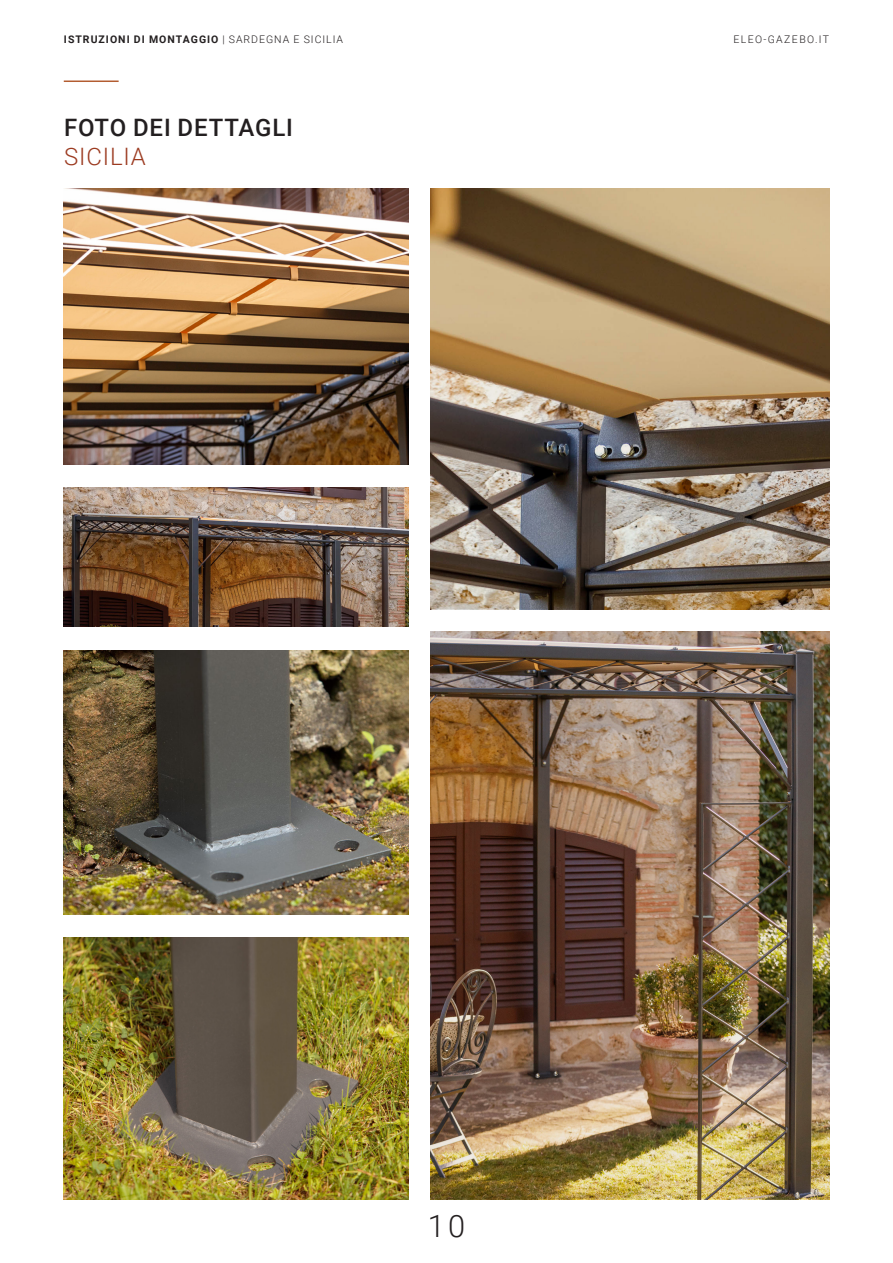
<style>
.page{position:relative;width:893px;height:1263px;background:#fff}
.page>*{position:absolute;margin:0;border:0;box-sizing:border-box;transform-origin:0 0}
.t1{font:300 30.75px "Roboto";color:#231f20}
.t2{font:500 24px "Roboto";letter-spacing:.035em;color:#231f20}
.t3{font:300 24px "Roboto";letter-spacing:.035em;color:#9c3b21}
.t4{font:700 10.5px "Roboto";letter-spacing:.095em;color:#231f20}
.t5{font:300 10.5px "Roboto";letter-spacing:.135em;color:#231f20}
.s1{font-weight:300}
</style>
<div class="page">
<hr style="left:64px;top:80px;width:55px;height:2px;background:#b35d31">
<img style="left:430px;top:188px;width:399px;height:421px">
<img style="left:430px;top:631px;width:399px;height:568px">
<img style="left:64px;top:188px;width:344px;height:276px">
<img style="left:64px;top:938px;width:344px;height:261px">
<img style="left:64px;top:488px;width:344px;height:139px">
<img style="left:64px;top:650px;width:344px;height:264px">
<p class="t4" style="left:64px;top:31px;width:281px">ISTRUZIONI DI MONTAGGIO <span class="s1">| SARDEGNA E SICILIA</span></p>
<p class="t5" style="left:733px;top:31px;width:97px">ELEO-GAZEBO.IT</p>
<h2 class="t2" style="left:64px;top:111px;width:230px">FOTO DEI DETTAGLI</h2>
<h2 class="t3" style="left:64px;top:140px;width:83px">SICILIA</h2>
<h1 class="t1" style="left:428px;top:1205px;width:39px">10</h1>
</div>
